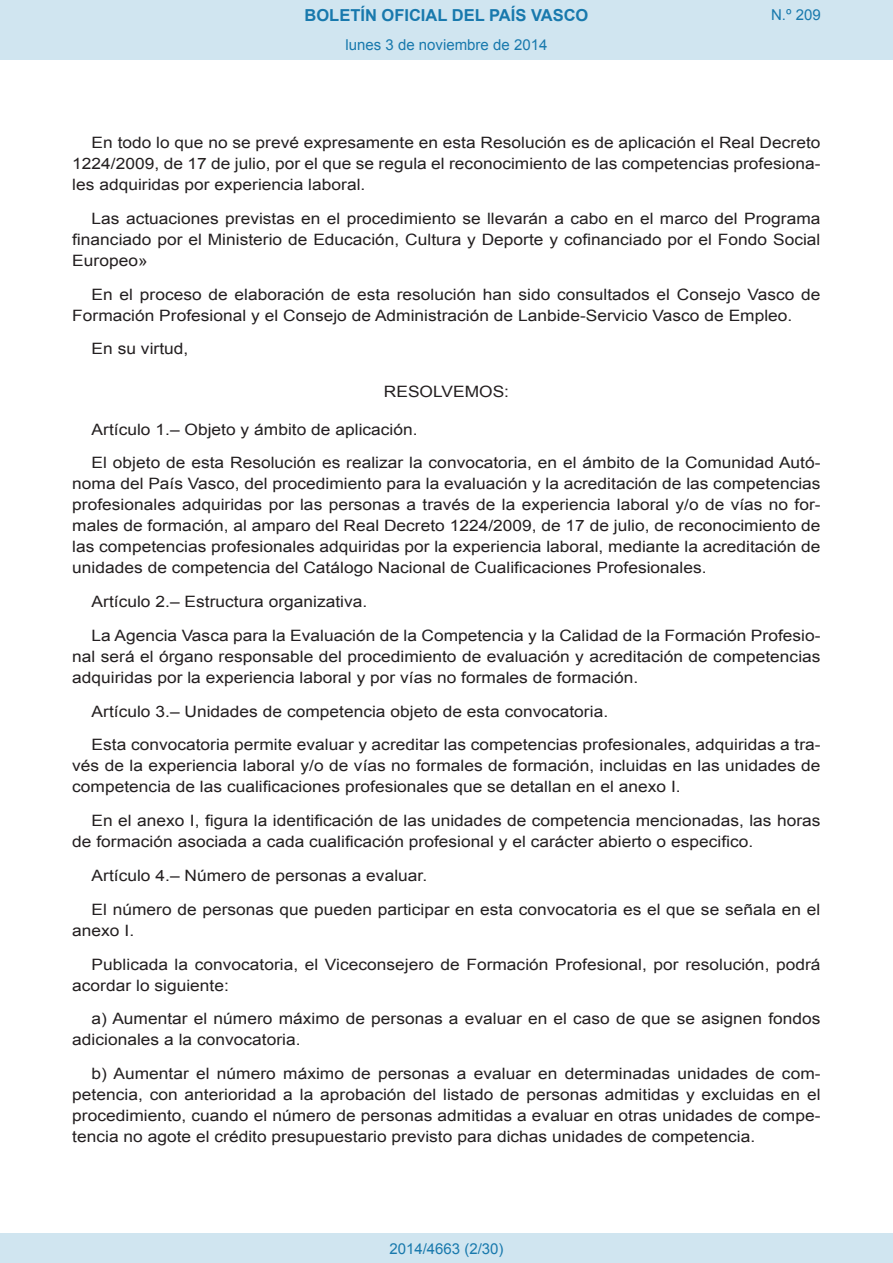
<style>
.page{position:relative;width:893px;height:1263px;background:#fff}
.page>*{position:absolute;margin:0;border:0;box-sizing:border-box;transform-origin:0 0}
.t1{font:700 16.5px "Arial";color:#1879ad}
.BOPVDetalle{font:15.6px/21px "Arial";color:#231f20;text-align:justify;scale:1.11 1}
.BOPVClave{font:15.6px "Arial";color:#231f20;scale:1.11 1}
.Paginacion_Centro{font:15px "Arial";color:#1879ad}
</style>
<div class="page">
<div style="left:0;top:0;width:893px;height:60px;background:#d0e5f0"></div>
<div style="left:0;top:1233px;width:893px;height:30px;background:#d0e5f0"></div>
<p class="t1" style="left:305px;top:4px;width:285px">BOLETÍN OFICIAL DEL PAÍS VASCO</p>
<p class="Paginacion_Centro" style="left:346px;top:35px;width:203px">lunes 3 de noviembre de 2014</p>
<p class="Paginacion_Centro" style="left:771px;top:5px;width:51px">N.º 209</p>
<p class="BOPVDetalle" style="left:72px;top:132px;width:676px;text-indent:19px">En todo lo que no se prevé expresamente en esta Resolución es de aplicación el Real Decreto 1224/2009, de 17 de julio, por el que se regula el reconocimiento de las competencias profesiona&shy;les adquiridas por experiencia laboral.</p>
<p class="BOPVDetalle" style="left:72px;top:208px;width:675px;text-indent:19px">Las actuaciones previstas en el procedimiento se llevarán a cabo en el marco del Programa financiado por el Ministerio de Educación, Cultura y Deporte y cofinanciado por el Fondo Social Europeo»</p>
<p class="BOPVDetalle" style="left:72px;top:284px;width:675px;text-indent:19px">En el proceso de elaboración de esta resolución han sido consultados el Consejo Vasco de<br>Formación Profesional y el Consejo de Administración de Lanbide-Servicio Vasco de Empleo.</p>
<p class="BOPVDetalle" style="left:92px;top:339px;width:89px">En su virtud,</p>
<p class="BOPVClave" style="left:384px;top:381px;width:114px">RESOLVEMOS:</p>
<p class="BOPVDetalle" style="left:92px;top:419px;width:295px">Artículo 1.– Objeto y ámbito de aplicación.</p>
<p class="BOPVDetalle" style="left:72px;top:453px;width:676px;text-indent:19px">El objeto de esta Resolución es realizar la convocatoria, en el ámbito de la Comunidad Autó&shy;noma del País Vasco, del procedimiento para la evaluación y la acreditación de las competencias profesionales adquiridas por las personas a través de la experiencia laboral y/o de vías no for&shy;males de formación, al amparo del Real Decreto 1224/2009, de 17 de julio, de reconocimiento de las competencias profesionales adquiridas por la experiencia laboral, mediante la acreditación de unidades de competencia del Catálogo Nacional de Cualificaciones Profesionales.</p>
<p class="BOPVDetalle" style="left:92px;top:591px;width:250px">Artículo 2.– Estructura organizativa.</p>
<p class="BOPVDetalle" style="left:72px;top:625px;width:676px;text-indent:19px">La Agencia Vasca para la Evaluación de la Competencia y la Calidad de la Formación Profesio&shy;nal será el órgano responsable del procedimiento de evaluación y acreditación de competencias adquiridas por la experiencia laboral y por vías no formales de formación.</p>
<p class="BOPVDetalle" style="left:92px;top:701px;width:467px">Artículo 3.– Unidades de competencia objeto de esta convocatoria.</p>
<p class="BOPVDetalle" style="left:72px;top:735px;width:676px;text-indent:19px">Esta convocatoria permite evaluar y acreditar las competencias profesionales, adquiridas a tra&shy;vés de la experiencia laboral y/o de vías no formales de formación, incluidas en las unidades de competencia de las cualificaciones profesionales que se detallan en el anexo I.</p>
<p class="BOPVDetalle" style="left:72px;top:810px;width:675px;text-indent:19px">En el anexo I, figura la identificación de las unidades de competencia mencionadas, las horas de formación asociada a cada cualificación profesional y el carácter abierto o especifico.</p>
<p class="BOPVDetalle" style="left:92px;top:865px;width:304px">Artículo 4.– Número de personas a evaluar.</p>
<p class="BOPVDetalle" style="left:72px;top:899px;width:675px;text-indent:19px">El número de personas que pueden participar en esta convocatoria es el que se señala en el anexo I.</p>
<p class="BOPVDetalle" style="left:72px;top:954px;width:676px;text-indent:19px">Publicada la convocatoria, el Viceconsejero de Formación Profesional, por resolución, podrá acordar lo siguiente:</p>
<p class="BOPVDetalle" style="left:72px;top:1008px;width:676px;text-indent:19px">a) Aumentar el número máximo de personas a evaluar en el caso de que se asignen fondos adicionales a la convocatoria.</p>
<p class="BOPVDetalle" style="left:72px;top:1063px;width:676px;text-indent:19px">b) Aumentar el número máximo de personas a evaluar en determinadas unidades de com&shy;petencia, con anterioridad a la aprobación del listado de personas admitidas y excluidas en el procedimiento, cuando el número de personas admitidas a evaluar en otras unidades de compe&shy;tencia no agote el crédito presupuestario previsto para dichas unidades de competencia.</p>
<p class="Paginacion_Centro" style="left:389px;top:1238px;width:116px">2014/4663 (2/30)</p>
</div>
